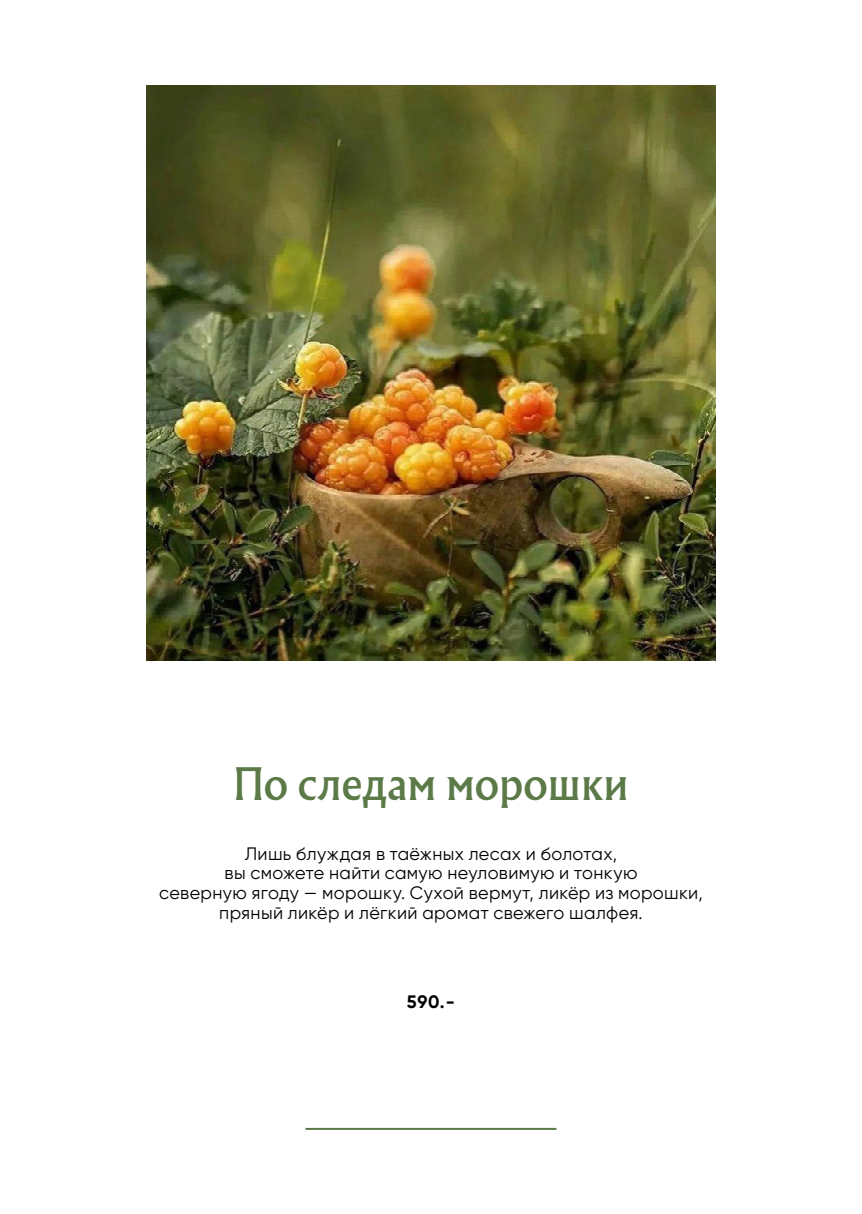
<style>
.page{position:relative;width:862px;height:1214px;background:#fff}
.page>*{position:absolute;margin:0;border:0;box-sizing:border-box;transform-origin:0 0}
.t1{font:40px "Albertus Nova";color:#5c7a48}
.t2{font:18px/19.8px "Gilroy";letter-spacing:.02em;color:#000;text-align:center}
.t3{font:700 18px "Gilroy";color:#000}
</style>
<div class="page">
<img style="left:146px;top:85px;width:570px;height:576px">
<hr style="left:305px;top:1127px;width:251px;height:2px;background:#5c7a48">
<h1 class="t1" style="left:233px;top:756px;width:397px">По следам морошки</h1>
<p class="t2" style="left:159px;top:843px;width:545px">Лишь блуждая в таёжных лесах и болотах,<br>вы сможете найти самую неуловимую и тонкую<br>северную ягоду — морошку. Сухой вермут, ликёр из морошки, пряный ликёр и лёгкий аромат свежего шалфея.</p>
<p class="t3" style="left:407px;top:990px;width:50px">590.-</p>
</div>
